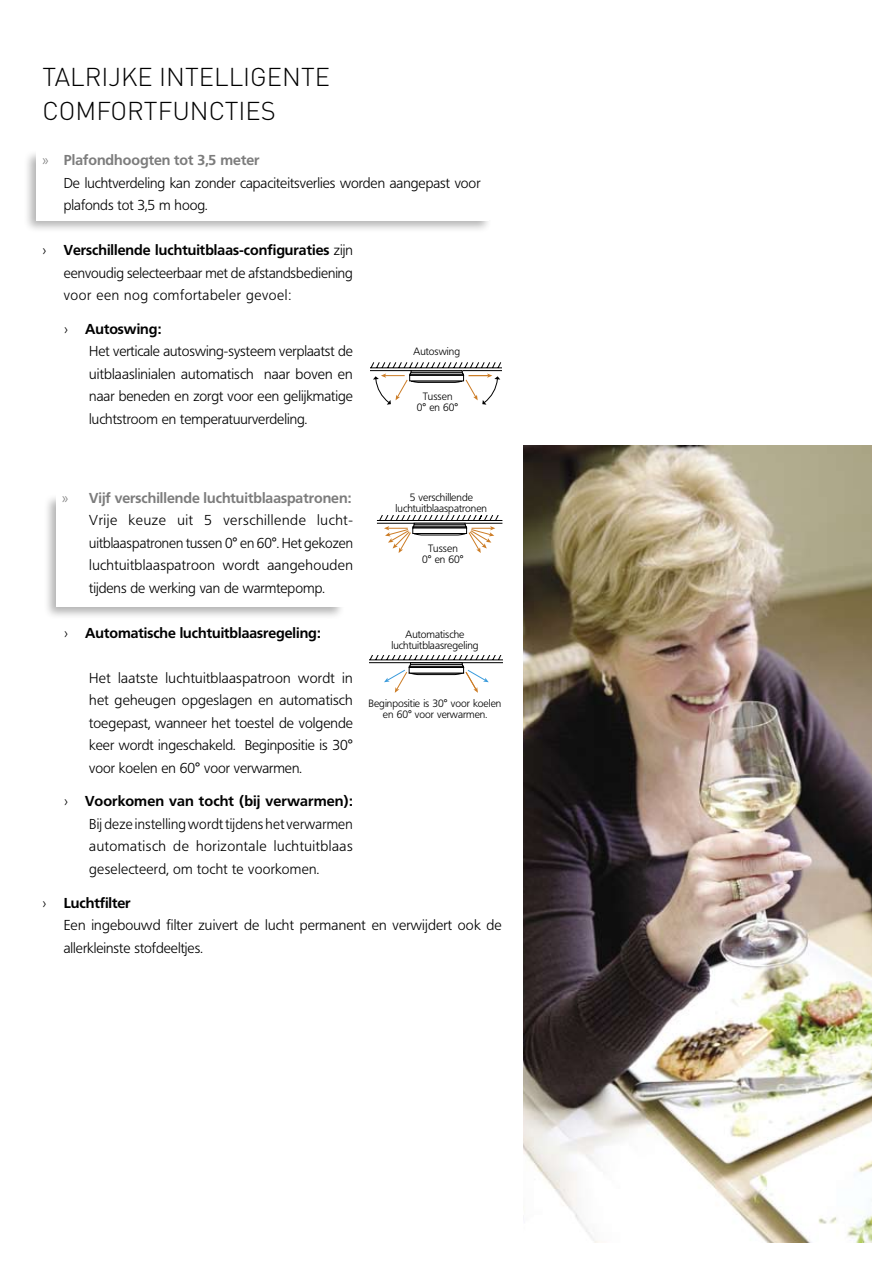
<style>
.page{position:relative;width:893px;height:1263px;background:#fff}
.page>*{position:absolute;margin:0;border:0;box-sizing:border-box;transform-origin:0 0}
.t1{font:300 25.5px/33.8px "DIN";color:#000}
.t2{font:300 14.25px/22.5px "Frutiger BSK45";color:#000;text-align:justify}
.t3{font:700 14.25px "Frutiger BSK65";color:#000}
.t4{font:700 14.25px "Frutiger BSK65";color:#7c7c7c}
.t5{font:300 10.5px/11.2px "Frutiger BSK45";color:#000;text-align:center}
.s1{font-family:"Frutiger BSK45";font-weight:300}
.s2{font-family:"Frutiger";font-weight:300}
</style>
<div class="page">
<img style="left:523px;top:446px;width:349px;height:796px">
<svg style="left:370px;top:362px;width:132px;height:43px"></svg>
<div style="left:410px;top:375px;width:54px;height:6px;background:#fff"></div>
<div style="left:409px;top:375px;width:55px;height:6px;border:1px solid #000"></div>
<svg style="left:376px;top:515px;width:127px;height:38px"></svg>
<div style="left:413px;top:528px;width:54px;height:5px;background:#fff"></div>
<div style="left:412px;top:528px;width:55px;height:6px;border:1px solid #000"></div>
<svg style="left:369px;top:656px;width:133px;height:37px"></svg>
<div style="left:409px;top:667px;width:55px;height:6px;background:#fff"></div>
<div style="left:409px;top:667px;width:55px;height:6px;border:1px solid #000"></div>
<div style="left:23px;top:149px;width:469px;height:84px;background:#000;opacity:.3"></div>
<div style="left:36px;top:144px;width:456px;height:76px;background:#fff"></div>
<div style="left:43px;top:493px;width:302px;height:127px;background:#000;opacity:.3"></div>
<div style="left:56px;top:481px;width:310px;height:126px;background:#fff"></div>
<h1 class="t1" style="left:43px;top:59px;width:289px">TALRIJKE INTELLIGENTE<br>COMFORTFUNCTIES</h1>
<p class="t4" style="left:43px;top:152px;width:218px"><span class="s1">»</span> Plafondhoogten tot 3,5 meter</p>
<p class="t2" style="left:64px;top:172px;width:418px">De luchtverdeling kan zonder capaciteitsverlies worden aangepast voor plafonds tot 3,5 m hoog.</p>
<p class="t3" style="left:43px;top:242px;width:312px"><span class="s2">›</span> Verschillende luchtuitblaas-configuraties <span class="s1">zijn</span></p>
<p class="t2" style="left:64px;top:262px;width:291px">eenvoudig selecteerbaar met de afstandsbediening voor een nog comfortabeler gevoel:</p>
<p class="t3" style="left:64px;top:320px;width:99px"><span class="s2">›</span> Autoswing:</p>
<p class="t2" style="left:89px;top:340px;width:265px">Het verticale autoswing-systeem verplaatst de uitblaaslinialen automatisch naar boven en naar beneden en zorgt voor een gelijkmatige luchtstroom en temperatuurverdeling.</p>
<p class="t5" style="left:414px;top:346px;width:48px">Autoswing</p>
<p class="t5" style="left:417px;top:391px;width:43px">Tussen<br>0° en 60°</p>
<p class="t4" style="left:62px;top:489px;width:291px"><span class="s1">»</span> Vijf verschillende luchtuitblaaspatronen:</p>
<p class="t2" style="left:89px;top:509px;width:265px">Vrije keuze uit 5 verschillende lucht&shy;uitblaaspatronen tussen 0° en 60°. Het gekozen luchtuitblaaspatroon wordt aangehouden tijdens de werking van de warmtepomp.</p>
<p class="t3" style="left:64px;top:624px;width:258px"><span class="s2">›</span> Automatische luchtuitblaasregeling:</p>
<p class="t2" style="left:89px;top:667px;width:265px">Het laatste luchtuitblaaspatroon wordt in het geheugen opgeslagen en automatisch toegepast, wanneer het toestel de volgende keer wordt ingeschakeld. Beginpositie is 30° voor koelen en 60° voor verwarmen.</p>
<p class="t3" style="left:64px;top:793px;width:290px"><span class="s2">›</span> Voorkomen van tocht (bij verwarmen):</p>
<p class="t2" style="left:89px;top:813px;width:265px">Bij deze instelling wordt tijdens het verwarmen automatisch de horizontale luchtuitblaas geselecteerd, om tocht te voorkomen.</p>
<p class="t3" style="left:43px;top:894px;width:90px"><span class="s2">›</span> Luchtfilter</p>
<p class="t2" style="left:64px;top:914px;width:439px">Een ingebouwd filter zuivert de lucht permanent en verwijdert ook de allerkleinste stofdeeltjes.</p>
<p class="t5" style="left:396px;top:492px;width:93px">5 verschillende luchtuitblaaspatronen</p>
<p class="t5" style="left:422px;top:542px;width:43px">Tussen<br>0° en 60°</p>
<p class="t5" style="left:391px;top:628px;width:89px">Automatische luchtuitblaasregeling</p>
<p class="t5" style="left:369px;top:698px;width:134px">Beginpositie is 30° voor koelen en 60° voor verwarmen.</p>
</div>
